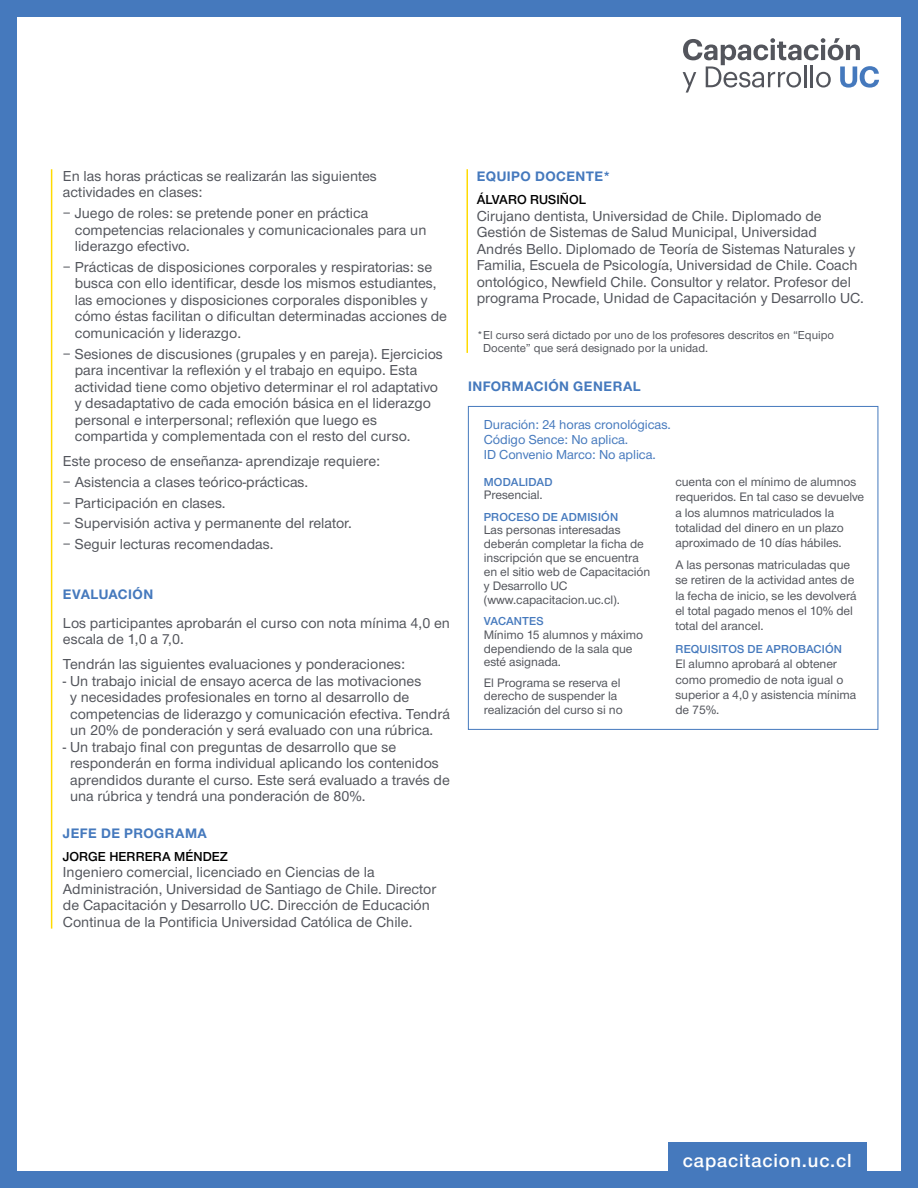
<style>
.page{position:relative;width:918px;height:1188px;background:#fff}
.page>*{position:absolute;margin:0;border:0;box-sizing:border-box;transform-origin:0 0}
.t1{font:600 19.65px "Nimbus Sans Novus T";letter-spacing:.04em;color:#fff}
.t2{font:500 15px/16.5px "Nimbus Sans Novus T";color:#53555c}
.t3{font:700 14.25px "Nimbus Sans Novus T";letter-spacing:.03em;color:#4579bd}
.t4{font:500 13.5px/15px "Nimbus Sans Novus T";letter-spacing:-.005em;color:#4579bd}
.t5{font:600 13.5px "Nimbus Sans Novus T";color:#000}
.t6{font:500 12.75px/15.3px "Nimbus Sans Novus T";letter-spacing:-.005em;color:#53555c}
.t7{font:500 12px/13.5px "Nimbus Sans Novus T";color:#53555c}
.t8{font:600 12px "Nimbus Sans Novus T";letter-spacing:.015em;color:#4579bd}
</style>
<div class="page">
<div style="left:668px;top:1142px;width:199px;height:44px;background:#4579bd"></div>
<svg style="left:683px;top:38px;width:196px;height:55px"></svg>
<div style="left:0;top:1px;width:17px;height:1186px;background:#4579bd"></div>
<div style="left:901px;top:0;width:17px;height:1186px;background:#4579bd"></div>
<div style="left:0;top:0;width:918px;height:17px;background:#4579bd"></div>
<div style="left:0;top:1171px;width:918px;height:17px;background:#4579bd"></div>
<hr style="left:51px;top:169px;width:1px;height:760px;background:#ffdb00">
<div style="left:468px;top:406px;width:410px;height:324px;border:1px solid #4579bd"></div>
<hr style="left:466px;top:169px;width:2px;height:184px;background:#ffdb00">
<p class="t2" style="left:63px;top:167px;width:315px">En las horas prácticas se realizarán las siguientes actividades en clases:</p>
<p class="t2" style="left:75px;top:205px;width:353px;text-indent:-12px">− Juego de roles: se pretende poner en práctica competencias relacionales y comunicacionales para un liderazgo efectivo.</p>
<p class="t2" style="left:75px;top:258px;width:374px;text-indent:-12px">− Prácticas de disposiciones corporales y respiratorias: se busca con ello identificar, desde los mismos estudiantes, las emociones y disposiciones corporales disponibles y cómo éstas facilitan o dificultan determinadas acciones de comunicación y liderazgo.</p>
<p class="t2" style="left:75px;top:345px;width:370px;text-indent:-12px">− Sesiones de discusiones (grupales y en pareja). Ejercicios para incentivar la reflexión y el trabajo en equipo. Esta actividad tiene como objetivo determinar el rol adaptativo y desadaptativo de cada emoción básica en el liderazgo personal e interpersonal; reflexión que luego es compartida y complementada con el resto del curso.</p>
<p class="t2" style="left:63px;top:451px;width:319px;line-height:20.7px">Este proceso de enseñanza- aprendizaje requiere: − Asistencia a clases teórico-prácticas.<br>− Participación en clases.<br>− Supervisión activa y permanente del relator.<br>− Seguir lecturas recomendadas.</p>
<p class="t3" style="left:63px;top:585px;width:92px">EVALUACIÓN</p>
<p class="t2" style="left:63px;top:614px;width:389px">Los participantes aprobarán el curso con nota mínima 4,0 en escala de 1,0 a 7,0.</p>
<p class="t2" style="left:63px;top:656px;width:344px">Tendrán las siguientes evaluaciones y ponderaciones:</p>
<p class="t2" style="left:70px;top:672px;width:381px;text-indent:-7px">- Un trabajo inicial de ensayo acerca de las motivaciones<br>y necesidades profesionales en torno al desarrollo de competencias de liderazgo y comunicación efectiva. Tendrá un 20% de ponderación y será evaluado con una rúbrica.</p>
<p class="t2" style="left:70px;top:738px;width:381px;text-indent:-7px">- Un trabajo final con preguntas de desarrollo que se responderán en forma individual aplicando los contenidos aprendidos durante el curso. Este será evaluado a través de una rúbrica y tendrá una ponderación de 80%.</p>
<p class="t3" style="left:63px;top:825px;width:146px">JEFE DE PROGRAMA</p>
<p class="t5" style="left:63px;top:848px;width:167px">JORGE HERRERA MÉNDEZ</p>
<p class="t2" style="left:63px;top:864px;width:375px">Ingeniero comercial, licenciado en Ciencias de la Administración, Universidad de Santiago de Chile. Director de Capacitación y Desarrollo UC. Dirección de Educación Continua de la Pontificia Universidad Católica de Chile.</p>
<p class="t3" style="left:477px;top:168px;width:136px">EQUIPO DOCENTE*</p>
<p class="t5" style="left:477px;top:192px;width:111px">ÁLVARO RUSIÑOL</p>
<p class="t2" style="left:477px;top:207px;width:389px">Cirujano dentista, Universidad de Chile. Diplomado de Gestión de Sistemas de Salud Municipal, Universidad Andrés Bello. Diplomado de Teoría de Sistemas Naturales y Familia, Escuela de Psicología, Universidad de Chile. Coach ontológico, Newfield Chile. Consultor y relator. Profesor del programa Procade, Unidad de Capacitación y Desarrollo UC.</p>
<p class="t7" style="left:483px;top:328px;width:353px;text-indent:-6px">*El curso será dictado por uno de los profesores descritos en “Equipo<br>Docente” que será designado por la unidad.</p>
<p class="t3" style="left:468px;top:378px;width:174px">INFORMACIÓN GENERAL</p>
<p class="t4" style="left:484px;top:417px;width:189px">Duración: 24 horas cronológicas.<br>Código Sence: No aplica.<br>ID Convenio Marco: No aplica.</p>
<p class="t8" style="left:484px;top:475px;width:70px">MODALIDAD</p>
<p class="t6" style="left:484px;top:487px;width:60px">Presencial.</p>
<p class="t8" style="left:484px;top:510px;width:136px">PROCESO DE ADMISIÓN</p>
<p class="t6" style="left:484px;top:523px;width:168px;line-height:13.8px">Las personas interesadas deberán completar la ficha de inscripción que se encuentra en el sitio web de Capacitación y Desarrollo UC (www.capacitacion.uc.cl).</p>
<p class="t8" style="left:484px;top:614px;width:61px">VACANTES</p>
<p class="t6" style="left:484px;top:627px;width:161px;line-height:13.8px">Mínimo 15 alumnos y máximo dependiendo de la sala que esté asignada.</p>
<p class="t6" style="left:484px;top:675px;width:140px;line-height:13.8px">El Programa se reserva el derecho de suspender la realización del curso si no</p>
<p class="t6" style="left:675px;top:474px;width:190px">cuenta con el mínimo de alumnos requeridos. En tal caso se devuelve a los alumnos matriculados la totalidad del dinero en un plazo aproximado de 10 días hábiles.</p>
<p class="t6" style="left:675px;top:557px;width:183px">A las personas matriculadas que se retiren de la actividad antes de la fecha de inicio, se les devolverá el total pagado menos el 10% del total del arancel.</p>
<p class="t8" style="left:675px;top:642px;width:168px">REQUISITOS DE APROBACIÓN</p>
<p class="t6" style="left:675px;top:656px;width:182px">El alumno aprobará al obtener como promedio de nota igual o superior a 4,0 y asistencia mínima de 75%.</p>
<h1 class="t1" style="left:683px;top:1149px;width:170px">capacitacion.uc.cl</h1>
</div>
